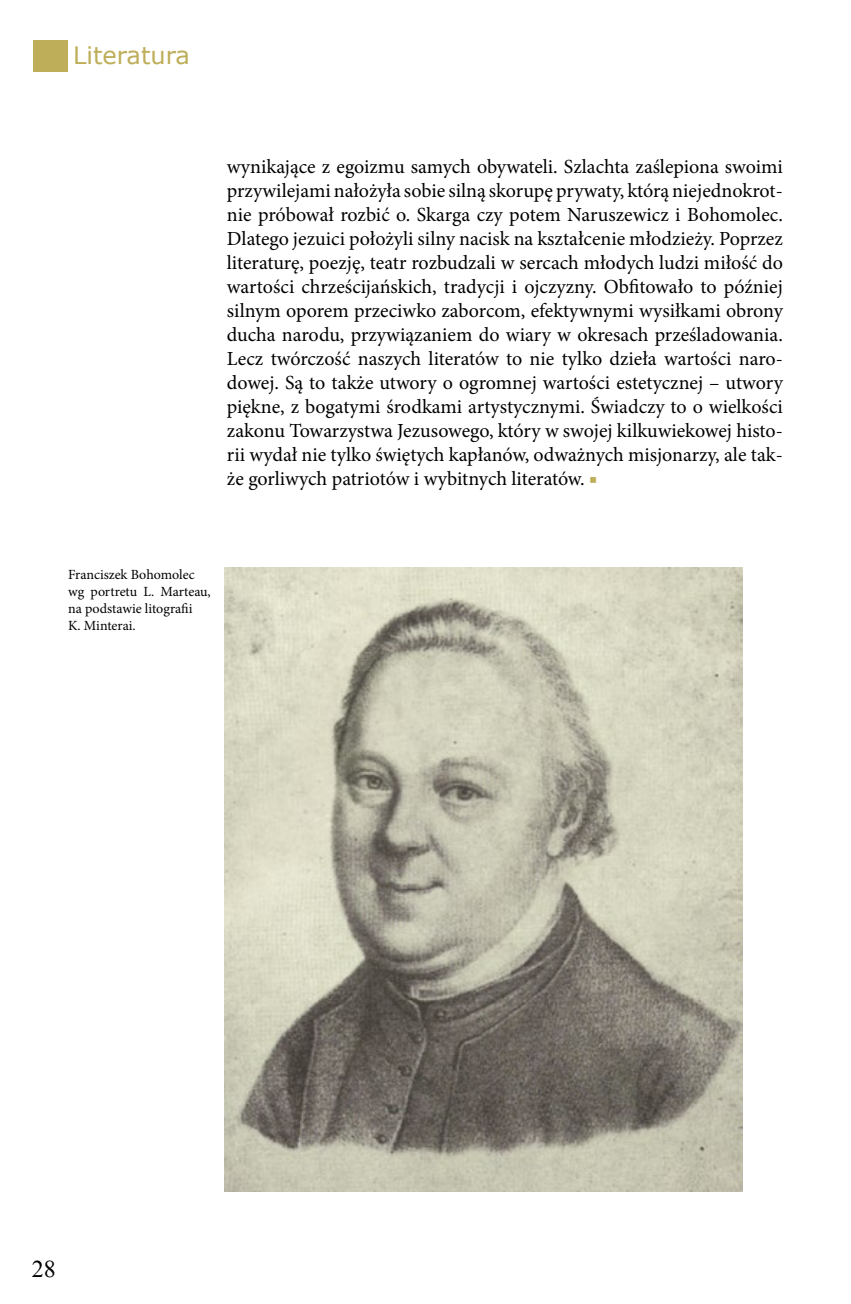
<style>
.page{position:relative;width:851px;height:1304px;background:#fff}
.page>*{position:absolute;margin:0;border:0;box-sizing:border-box;transform-origin:0 0}
.t1{font:24px "Verdana";color:#beae59}
.t2{font:24px "Times New Roman";color:#000}
.t3{font:20px/24px "Minion Pro";letter-spacing:-.005em;color:#000;text-align:justify}
.t4{font:14px/16.8px "Minion Pro";letter-spacing:-.005em;color:#000}
.s1{color:#beae59}
</style>
<div class="page">
<div style="left:33px;top:40px;width:35px;height:32px;background:#beae59"></div>
<img style="left:224px;top:568px;width:518px;height:623px">
<p class="t1" style="left:73px;top:38px;width:118px">Literatura</p>
<p class="t3" style="left:227px;top:155px;width:557px">wynikające z egoizmu samych obywateli. Szlachta zaślepiona swoimi przywilejami nałożyła sobie silną skorupę prywaty, którą niejednokrot&shy;nie próbował rozbić o. Skarga czy potem Naruszewicz i Bohomolec.<br>Dlatego jezuici położyli silny nacisk na kształcenie młodzieży. Poprzez literaturę, poezję, teatr rozbudzali w sercach młodych ludzi miłość do wartości chrześcijańskich, tradycji i ojczyzny. Obfitowało to później silnym oporem przeciwko zaborcom, efektywnymi wysiłkami obrony ducha narodu, przywiązaniem do wiary w okresach prześladowania.<br>Lecz twórczość naszych literatów to nie tylko dzieła wartości naro&shy;dowej. Są to także utwory o ogromnej wartości estetycznej – utwory piękne, z bogatymi środkami artystycznymi. Świadczy to o wielkości zakonu Towarzystwa Jezusowego, który w swojej kilkuwiekowej histo&shy;rii wydał nie tylko świętych kapłanów, odważnych misjonarzy, ale tak&shy;że gorliwych patriotów i wybitnych literatów. <span class="s1">■</span></p>
<p class="t4" style="left:68px;top:566px;width:144px">Franciszek Bohomolec wg portretu L. Marteau, na podstawie litografii<br>K. Minterai.</p>
<p class="t2" style="left:32px;top:1253px;width:26px">28</p>
</div>
